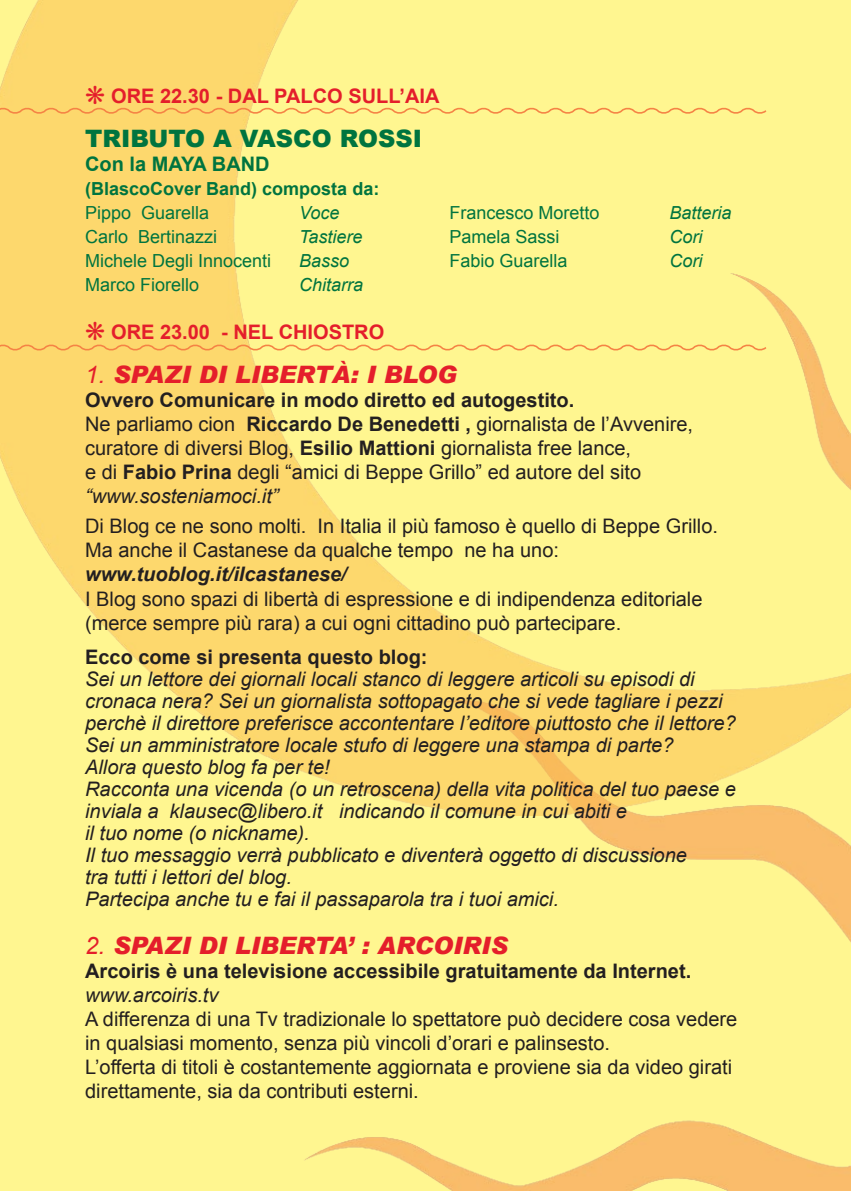
<style>
.page{position:relative;width:851px;height:1191px;background:#fff}
.page>*{position:absolute;margin:0;border:0;box-sizing:border-box;transform-origin:0 0}
.t1{font:italic 900 24px "Arial";color:#e41e2b}
.t2{font:900 24px "Arial";color:#00743f}
.t3{font:20px/24px "Arial";color:#231f20}
.t4{font:italic 20px/22px "Arial";color:#231f20}
.t5{font:700 20px "Arial";color:#231f20}
.t6{font:700 20px "Arial";color:#e41e2b}
.t7{font:italic 700 20px "Arial";color:#231f20}
.t8{font:700 20px "Arial";color:#00743f}
.t9{font:18px "Arial";color:#00743f}
.t10{font:italic 18px "Arial";color:#00743f}
.t11{font:700 18px "Arial";color:#00743f}
.s1{font-weight:400}
.s2{font-weight:700}
.s3{font-style:italic}
</style>
<div class="page">
<div style="left:0;top:0;width:850px;height:1191px;background:#fff690"></div>
<hr style="left:850px;top:0;width:1px;height:1191px;background:#fcb94b">
<img style="left:304px;top:815px;width:546px;height:376px">
<img style="left:0;top:0;width:850px;height:815px">
<svg style="left:0;top:86px;width:768px;height:30px"></svg>
<svg style="left:0;top:322px;width:768px;height:31px"></svg>
<p class="t6" style="left:111px;top:83px;width:190px">Ore 22.30 - Dal Palco</p>
<p class="t6" style="left:348px;top:83px;width:14px">sull</p>
<p class="t6" style="left:399px;top:83px;width:31px">’Aia</p>
<p class="t2" style="left:85px;top:121px;width:338px">TRIBUTO A VASCO ROSSI</p>
<p class="t8" style="left:85px;top:151px;width:186px">Con la MAYA BAND</p>
<p class="t11" style="left:85px;top:177px;width:296px">(BlascoCover Band) composta da:</p>
<p class="t9" style="left:85px;top:201px;width:126px">Pippo Guarella</p>
<p class="t10" style="left:299px;top:201px;width:42px">Voce</p>
<p class="t9" style="left:449px;top:201px;width:152px">Francesco Moretto</p>
<p class="t10" style="left:669px;top:201px;width:64px">Batteria</p>
<p class="t9" style="left:85px;top:225px;width:134px">Carlo Bertinazzi</p>
<p class="t10" style="left:299px;top:225px;width:65px">Tastiere</p>
<p class="t9" style="left:449px;top:225px;width:112px">Pamela Sassi</p>
<p class="t10" style="left:669px;top:225px;width:34px">Cori</p>
<p class="t9" style="left:85px;top:249px;width:188px">Michele Degli Innocenti</p>
<p class="t10" style="left:299px;top:249px;width:52px">Basso</p>
<p class="t9" style="left:449px;top:249px;width:120px">Fabio Guarella</p>
<p class="t10" style="left:669px;top:249px;width:34px">Cori</p>
<p class="t9" style="left:85px;top:273px;width:116px">Marco Fiorello</p>
<p class="t10" style="left:299px;top:273px;width:66px">Chitarra</p>
<p class="t6" style="left:111px;top:319px;width:275px">Ore 23.00 - Nel CHIOSTRO</p>
<p class="t1" style="left:85px;top:360px;width:373px"><span class="s1">1.</span> SPAZI DI LIBERTÀ: I BLOG</p>
<p class="t3" style="left:85px;top:388px;width:609px"><span class="s2">Ovvero Comunicare in modo diretto ed autogestito.<br></span>Ne parliamo cion <span class="s2">Riccardo De Benedetti ,</span> giornalista de l’Avvenire, curatore di diversi Blog, <span class="s2">Esilio Mattioni</span> giornalista free lance,<br>e di <span class="s2">Fabio Prina</span> degli “amici di Beppe Grillo” ed autore del sito <span class="s3">“www.sosteniamoci.it”</span></p>
<p class="t3" style="left:85px;top:514px;width:634px">Di Blog ce ne sono molti. In Italia il più famoso è quello di Beppe Grillo.<br>Ma anche il Castanese da qualche tempo ne ha uno:</p>
<p class="t7" style="left:85px;top:561px;width:263px">www.tuoblog.it/ilcastanese/</p>
<p class="t3" style="left:85px;top:586px;width:618px">I Blog sono spazi di libertà di espressione e di indipendenza editoriale (merce sempre più rara) a cui ogni cittadino può partecipare.</p>
<p class="t5" style="left:85px;top:643px;width:344px">Ecco come si presenta questo blog:</p>
<p class="t4" style="left:85px;top:668px;width:652px">Sei un lettore dei giornali locali stanco di leggere articoli su episodi di cronaca nera? Sei un giornalista sottopagato che si vede tagliare i pezzi perchè il direttore preferisce accontentare l’editore piuttosto che il lettore?<br>Sei un amministratore locale stufo di leggere una stampa di parte?<br>Allora questo blog fa per te!<br>Racconta una vicenda (o un retroscena) della vita politica del tuo paese e inviala a klausec@libero.it indicando il comune in cui abiti e<br>il tuo nome (o nickname).<br>Il tuo messaggio verrà pubblicato e diventerà oggetto di discussione<br>tra tutti i lettori del blog.<br>Partecipa anche tu e fai il passaparola tra i tuoi amici.</p>
<p class="t1" style="left:85px;top:930px;width:423px"><span class="s1">2.</span> SPAZI DI LIBERTA’ : ARCOIRIS</p>
<p class="t5" style="left:85px;top:957px;width:607px">Arcoiris è una televisione accessibile gratuitamente da Internet.</p>
<p class="t4" style="left:85px;top:984px;width:135px">www.arcoiris.tv</p>
<p class="t3" style="left:85px;top:1006px;width:653px">A differenza di una Tv tradizionale lo spettatore può decidere cosa vedere in qualsiasi momento, senza più vincoli d’orari e palinsesto.<br>L’offerta di titoli è costantemente aggiornata e proviene sia da video girati direttamente, sia da contributi esterni.</p>
</div>
